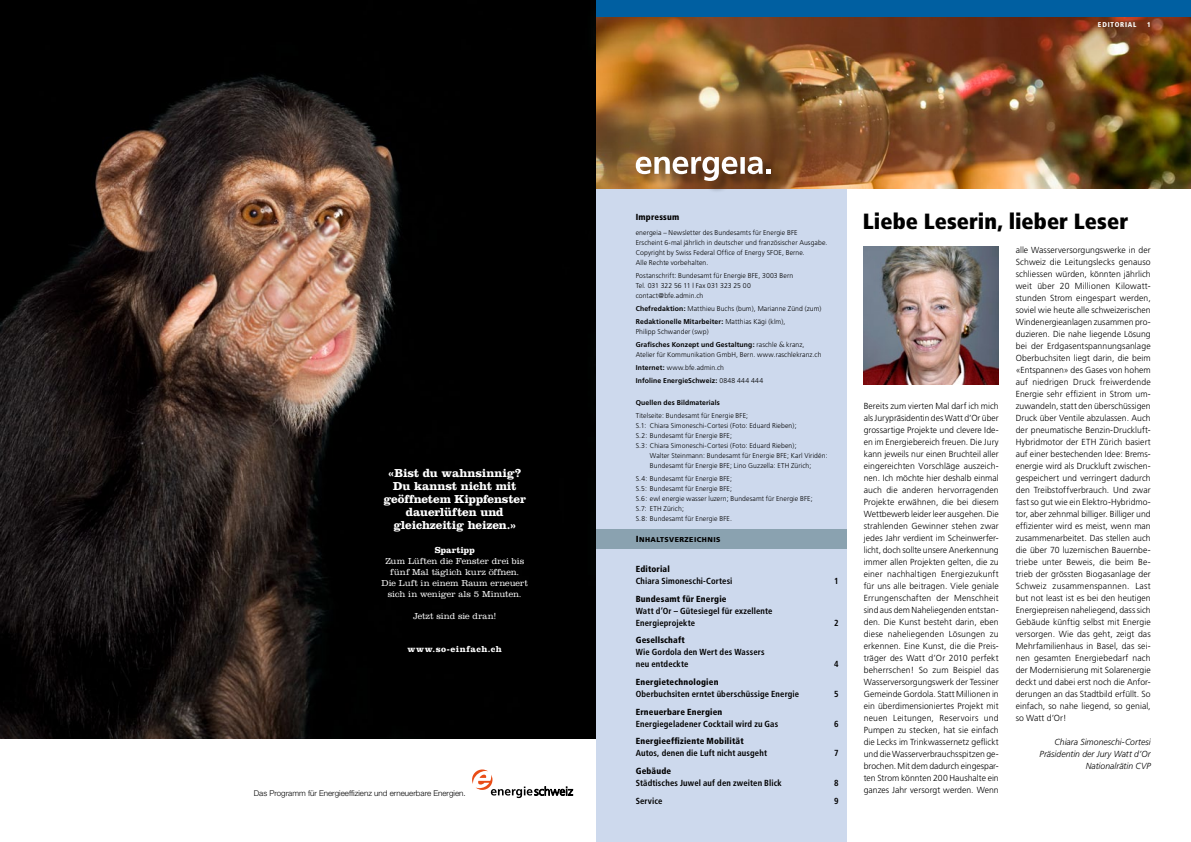
<style>
.page{position:relative;width:1191px;height:842px;background:#fff}
.page>*{position:absolute;margin:0;border:0;box-sizing:border-box;transform-origin:0 0}
.t1{font:900 condensed 22px "Frutiger";color:#000}
.t2{font:700 12px/13px "Clarendon";letter-spacing:-.015em;color:#fff;text-align:center}
.t3{font:300 9px/11px "Clarendon";letter-spacing:-.005em;color:#fff;text-align:center}
.t4{font:700 9px "Clarendon";letter-spacing:.04em;color:#fff}
.t5{font:700 9px "Clarendon";color:#fff}
.t6{font:300 8.8px/12px "Frutiger";letter-spacing:.005em;color:#000;text-align:justify}
.t7{font:700 condensed 8.8px/12px "Frutiger";letter-spacing:.015em;color:#000}
.t8{font:900 condensed 8.8px "Frutiger";letter-spacing:.02em;color:#000}
.t9{font:italic 300 8.8px/12px "Frutiger";color:#000;text-align:right}
.t10{font:300 8px "Helvetica Neue";color:#000}
.t11{font:300 7px/10px "Frutiger";letter-spacing:.01em;color:#000}
.t12{font:700 7px "Frutiger";letter-spacing:.02em;color:#000}
.t13{font:7px "Frutiger Black SC800";letter-spacing:.06em;color:#000}
.t14{font:900 condensed 7px "Frutiger";letter-spacing:.12em;color:#fff}
.s1{font-weight:700}
.s2{font-family:"Trajan";font-weight:400}
.s3{font-size:8.8px}
</style>
<div class="page">
<div style="left:595px;top:189px;width:251px;height:653px;background:#cdd9ed"></div>
<div style="left:595px;top:529px;width:251px;height:20px;background:#8aa2b0"></div>
<div style="left:595px;top:0;width:596px;height:17px;background:#005fa1"></div>
<img style="left:595px;top:17px;width:596px;height:172px">
<div style="left:637px;top:158px;width:145px;height:35px;background:#000;opacity:.4"></div>
<svg style="left:636px;top:157px;width:134px;height:24px"></svg>
<img style="left:863px;top:246px;width:135px;height:139px">
<img style="left:0;top:0;width:595px;height:739px">
<svg style="left:472px;top:769px;width:101px;height:29px"></svg>
<h2 class="t2" style="left:383px;top:466px;width:144px">«Bist du wahnsinnig?<br>Du kannst nicht mit geöffnetem Kippfenster dauerlüften und gleichzeitig heizen.»</h2>
<p class="t5" style="left:435px;top:545px;width:42px">Spartipp</p>
<p class="t3" style="left:382px;top:555px;width:148px">Zum Lüften die Fenster drei bis fünf Mal täglich kurz öffnen.<br>Die Luft in einem Raum erneuert sich in weniger als 5 Minuten.</p>
<p class="t3" style="left:413px;top:610px;width:85px">Jetzt sind sie dran!</p>
<p class="t4" style="left:407px;top:644px;width:96px">www.so-einfach.ch</p>
<p class="t10" style="left:254px;top:788px;width:213px">Das Programm für Energieeffizienz und erneuerbare Energien.</p>
<p class="t14" style="left:1098px;top:20px;width:40px">Editorial</p>
<p class="t14" style="left:1147px;top:20px;width:5px">1</p>
<p class="t8" style="left:636px;top:211px;width:45px">Impressum</p>
<p class="t11" style="left:636px;top:228px;width:193px">energeia – Newsletter des Bundesamts für Energie BFE<br>Erscheint 6-mal jährlich in deutscher und französischer Ausgabe.<br>Copyright by Swiss Federal Office of Energy SFOE, Berne.<br>Alle Rechte vorbehalten.</p>
<p class="t11" style="left:636px;top:271px;width:159px">Postanschrift: Bundesamt für Energie BFE, 3003 Bern<br>Tel. 031 322 56 11 | Fax 031 323 25 00 contact@bfe.admin.ch</p>
<p class="t11" style="left:636px;top:302px;width:187px;line-height:12.8px"><span class="s1">Chefredaktion:</span> Matthieu Buchs (bum), Marianne Zünd (zum)<br><span class="s1">Redaktionelle Mitarbeiter:</span> Matthias Kägi (klm),</p>
<p class="t11" style="left:636px;top:325px;width:170px;line-height:12.8px">Philipp Schwander (swp)<br><span class="s1">Grafisches Konzept und Gestaltung:</span> raschle <span class="s2">&amp;</span> kranz,</p>
<p class="t11" style="left:636px;top:348px;width:187px;line-height:12.8px">Atelier für Kommunikation GmbH, Bern. www.raschlekranz.ch<br><span class="s1">Internet:</span> www.bfe.admin.ch<br><span class="s1">Infoline EnergieSchweiz:</span> 0848 444 444</p>
<p class="t12" style="left:636px;top:399px;width:86px">Quellen des Bildmaterials</p>
<p class="t11" style="left:636px;top:411px;width:114px">Titelseite: Bundesamt für Energie BFE;</p>
<p class="t11" style="left:636px;top:421px;width:162px">S.1: Chiara Simoneschi-Cortesi (Foto: Eduard Rieben);</p>
<p class="t11" style="left:636px;top:431px;width:98px">S.2: Bundesamt für Energie BFE;</p>
<p class="t11" style="left:636px;top:441px;width:162px">S.3: Chiara Simoneschi-Cortesi (Foto: Eduard Rieben);</p>
<p class="t11" style="left:650px;top:451px;width:179px">Walter Steinmann: Bundesamt für Energie BFE; Karl Viridén:</p>
<p class="t11" style="left:650px;top:461px;width:163px">Bundesamt für Energie BFE; Lino Guzzella: ETH Zürich;</p>
<p class="t11" style="left:636px;top:474px;width:178px">S.4: Bundesamt für Energie BFE;<br>S.5: Bundesamt für Energie BFE;<br>S.6: ewl energie wasser luzern; Bundesamt für Energie BFE; S.7: ETH Zürich;<br>S.8: Bundesamt für Energie BFE.</p>
<p class="t13" style="left:636px;top:535px;width:86px"><span class="s3">I</span>NHALTSVERZEICHNIS</p>
<p class="t8" style="left:636px;top:563px;width:36px">Editorial</p>
<p class="t7" style="left:636px;top:575px;width:98px">Chiara Simoneschi-Cortesi</p>
<p class="t7" style="left:834px;top:575px;width:6px">1</p>
<p class="t8" style="left:636px;top:593px;width:92px">Bundesamt für Energie</p>
<p class="t7" style="left:636px;top:604px;width:138px">Watt d’Or – Gütesiegel für exzellente<br>Energieprojekte</p>
<p class="t7" style="left:834px;top:616px;width:6px">2</p>
<p class="t8" style="left:636px;top:635px;width:51px">Gesellschaft</p>
<p class="t7" style="left:636px;top:646px;width:130px">Wie Gordola den Wert des Wassers neu entdeckte</p>
<p class="t7" style="left:834px;top:658px;width:6px">4</p>
<p class="t8" style="left:636px;top:677px;width:84px">Energietechnologien</p>
<p class="t7" style="left:636px;top:688px;width:165px">Oberbuchsiten erntet überschüssige Energie</p>
<p class="t7" style="left:834px;top:688px;width:6px">5</p>
<p class="t8" style="left:636px;top:706px;width:88px">Erneuerbare Energien</p>
<p class="t7" style="left:636px;top:717px;width:144px">Energiegeladener Cocktail wird zu Gas</p>
<p class="t7" style="left:834px;top:717px;width:6px">6</p>
<p class="t8" style="left:636px;top:736px;width:109px">Energieeffiziente Mobilität</p>
<p class="t7" style="left:636px;top:747px;width:133px">Autos, denen die Luft nicht ausgeht</p>
<p class="t7" style="left:834px;top:747px;width:6px">7</p>
<p class="t8" style="left:636px;top:766px;width:37px">Gebäude</p>
<p class="t7" style="left:636px;top:777px;width:148px">Städtisches Juwel auf den zweiten Blick</p>
<p class="t7" style="left:834px;top:777px;width:6px">8</p>
<p class="t7" style="left:636px;top:795px;width:28px">Service</p>
<p class="t7" style="left:834px;top:795px;width:6px">9</p>
<h1 class="t1" style="left:863px;top:208px;width:267px">Liebe Leserin, lieber Leser</h1>
<p class="t6" style="left:863px;top:400px;width:136px">Bereits zum vierten Mal darf ich mich als Jurypräsidentin des Watt d’Or über grossartige Projekte und clevere Ide&shy;en im Energiebereich freuen. Die Jury kann jeweils nur einen Bruchteil aller eingereichten Vorschläge auszeich&shy;nen. Ich möchte hier deshalb einmal auch die anderen hervorragenden Projekte erwähnen, die bei diesem Wettbewerb leider leer ausgehen. Die strahlenden Gewinner stehen zwar jedes Jahr verdient im Scheinwerfer&shy;licht, doch sollte unsere Anerkennung immer allen Projekten gelten, die zu einer nachhaltigen Energiezukunft für uns alle beitragen. Viele geniale Errungenschaften der Menschheit sind aus dem Naheliegenden entstan&shy;den. Die Kunst besteht darin, eben diese naheliegenden Lösungen zu erkennen. Eine Kunst, die die Preis&shy;träger des Watt d’Or 2010 perfekt beherrschen! So zum Beispiel das Wasserversorgungswerk der Tessiner Gemeinde Gordola. Statt Millionen in ein überdimensioniertes Projekt mit neuen Leitungen, Reservoirs und Pumpen zu stecken, hat sie einfach die Lecks im Trinkwassernetz geflickt und die Wasserverbrauchsspitzen ge&shy;brochen. Mit dem dadurch eingespar&shy;ten Strom könnten 200 Haushalte ein ganzes Jahr versorgt werden. Wenn</p>
<p class="t6" style="left:1015px;top:244px;width:136px">alle Wasserversorgungswerke in der Schweiz die Leitungslecks genauso schliessen würden, könnten jährlich weit über 20 Millionen Kilowatt&shy;stunden Strom eingespart werden, soviel wie heute alle schweizerischen Windenergieanlagen zusammen pro&shy;duzieren. Die nahe liegende Lösung bei der Erdgasentspannungsanlage Oberbuchsiten liegt darin, die beim «Entspannen» des Gases von hohem auf niedrigen Druck freiwerdende Energie sehr effizient in Strom um&shy;zuwandeln, statt den überschüssigen Druck über Ventile abzulassen. Auch der pneumatische Benzin-Druckluft-Hybridmotor der ETH Zürich basiert auf einer bestechenden Idee: Brems&shy;energie wird als Druckluft zwischen&shy;gespeichert und verringert dadurch den Treibstoffverbrauch. Und zwar fast so gut wie ein Elektro-Hybridmo&shy;tor, aber zehnmal billiger. Billiger und effizienter wird es meist, wenn man zusammenarbeitet. Das stellen auch die über 70 luzernischen Bauernbe&shy;triebe unter Beweis, die beim Be&shy;trieb der grössten Biogasanlage der Schweiz zusammenspannen. Last but not least ist es bei den heutigen Energiepreisen naheliegend, dass sich Gebäude künftig selbst mit Energie versorgen. Wie das geht, zeigt das Mehrfamilienhaus in Basel, das sei&shy;nen gesamten Energiebedarf nach der Modernisierung mit Solarenergie deckt und dabei erst noch die Anfor&shy;derungen an das Stadtbild erfüllt. So einfach, so nahe liegend, so genial, so Watt d’Or!</p>
<p class="t9" style="left:1039px;top:736px;width:113px">Chiara Simoneschi-Cortesi<br>Präsidentin der Jury Watt d’Or<br>Nationalrätin CVP</p>
</div>
